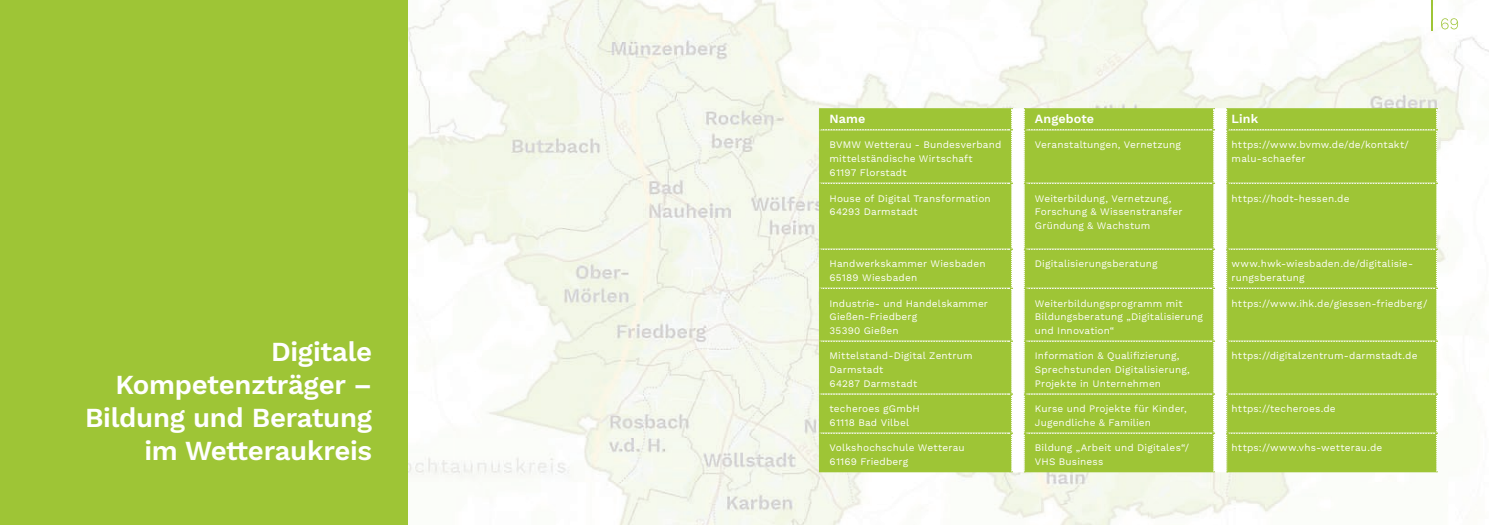
<style>
.page{position:relative;width:1489px;height:525px;background:#fff}
.page>*{position:absolute;margin:0;border:0;box-sizing:border-box;transform-origin:0 0}
.t1{font:600 27.5px/33px "Work Sans";letter-spacing:-.01em;color:#fff;text-align:right}
.t2{font:600 12.5px "Work Sans";letter-spacing:.01em;color:#fff}
.t3{font:10px/13.8px "Work Sans";letter-spacing:.015em;color:#fff}
</style>
<div class="page">
<img style="left:407px;top:0;width:1081px;height:524px">
<img style="left:1440px;top:18px;width:17px;height:11px">
<img style="left:1431px;top:0;width:1px;height:31px">
<svg style="left:1012px;top:108px;width:214px;height:364px"></svg>
<div style="left:1226px;top:108px;width:211px;height:364px;background:#9ec536"></div>
<div style="left:819px;top:108px;width:193px;height:364px;background:#9ec536"></div>
<div style="left:1023px;top:108px;width:191px;height:364px;background:#9ec536"></div>
<div style="left:0;top:0;width:407px;height:524px;background:#9ec536"></div>
<h1 class="t1" style="left:85px;top:336px;width:289px">Digitale<br>Kompetenzträger –<br>Bildung und Beratung im Wetteraukreis</h1>
<p class="t2" style="left:829px;top:111px;width:37px">Name</p>
<p class="t2" style="left:1034px;top:111px;width:61px">Angebote</p>
<p class="t2" style="left:1231px;top:111px;width:28px">Link</p>
<p class="t3" style="left:829px;top:138px;width:173px">BVMW Wetterau - Bundesverband mittelständische Wirtschaft<br>61197 Florstadt</p>
<p class="t3" style="left:1034px;top:138px;width:148px">Veranstaltungen, Vernetzung</p>
<p class="t3" style="left:1231px;top:138px;width:179px">https://www.bvmw.de/de/kontakt/ malu-schaefer</p>
<p class="t3" style="left:829px;top:191px;width:163px">House of Digital Transformation<br>64293 Darmstadt</p>
<p class="t3" style="left:1034px;top:191px;width:149px">Weiterbildung, Vernetzung,<br>Forschung &amp; Wissenstransfer<br>Gründung &amp; Wachstum</p>
<p class="t3" style="left:1231px;top:191px;width:119px">https://hodt-hessen.de</p>
<p class="t3" style="left:829px;top:257px;width:157px">Handwerkskammer Wiesbaden<br>65189 Wiesbaden</p>
<p class="t3" style="left:1034px;top:257px;width:124px">Digitalisierungsberatung</p>
<p class="t3" style="left:1231px;top:257px;width:183px">www.hwk-wiesbaden.de/digitalisie&shy;rungsberatung</p>
<p class="t3" style="left:829px;top:296px;width:160px">Industrie- und Handelskammer<br>Gießen-Friedberg<br>35390 Gießen</p>
<p class="t3" style="left:1034px;top:296px;width:170px">Weiterbildungsprogramm mit<br>Bildungsberatung „Digitalisierung und Innovation“</p>
<p class="t3" style="left:1231px;top:296px;width:197px">https://www.ihk.de/giessen-friedberg/</p>
<p class="t3" style="left:829px;top:349px;width:144px">Mittelstand-Digital Zentrum<br>Darmstadt<br>64287 Darmstadt</p>
<p class="t3" style="left:1034px;top:349px;width:156px">Information &amp; Qualifizierung,<br>Sprechstunden Digitalisierung,<br>Projekte in Unternehmen</p>
<p class="t3" style="left:1231px;top:349px;width:187px">https://digitalzentrum-darmstadt.de</p>
<p class="t3" style="left:829px;top:402px;width:92px">techeroes gGmbH<br>61118 Bad Vilbel</p>
<p class="t3" style="left:1034px;top:402px;width:153px">Kurse und Projekte für Kinder,<br>Jugendliche &amp; Familien</p>
<p class="t3" style="left:1231px;top:402px;width:106px">https://techeroes.de</p>
<p class="t3" style="left:829px;top:441px;width:137px">Volkshochschule Wetterau<br>61169 Friedberg</p>
<p class="t3" style="left:1034px;top:441px;width:156px">Bildung „Arbeit und Digitales“/<br>VHS Business</p>
<p class="t3" style="left:1231px;top:441px;width:152px">https://www.vhs-wetterau.de</p>
</div>
